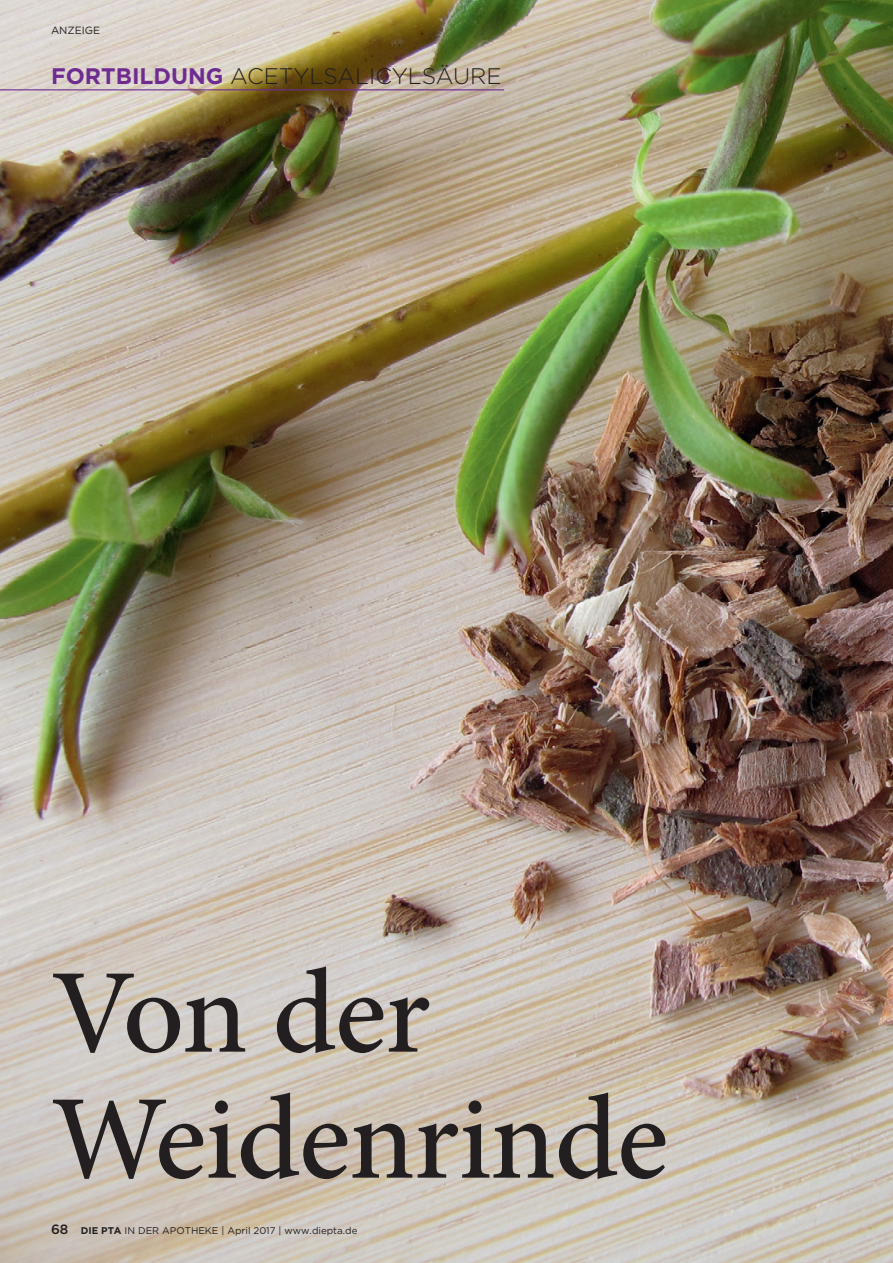
<style>
.page{position:relative;width:893px;height:1263px;background:#fff}
.page>*{position:absolute;margin:0;border:0;box-sizing:border-box;transform-origin:0 0}
.t1{font:500 120px/126px "Minion Pro";letter-spacing:-.01em;color:#231f20}
.t2{font:300 22.5px "Gotham";color:#231f20}
.t3{font:10.5px "Gotham";color:#231f20}
.t4{font:9.75px "Gotham";color:#231f20}
.s1{font-weight:700;color:#6e2c91}
.s2{font-weight:500;font-size:13.5px}
.s3{font-weight:700}
</style>
<div class="page">
<img style="left:0;top:0;width:893px;height:1263px">
<hr style="left:0;top:89px;width:504px;height:1px;background:#6e2c91">
<p class="t3" style="left:51px;top:23px;width:51px">ANZEIGE</p>
<h2 class="t2" style="left:51px;top:62px;width:452px"><span class="s1">FORTBILDUNG</span> ACETYLSALICYLSÄURE</h2>
<h1 class="t1" style="left:51px;top:950px;width:619px">Von der<br>Weidenrinde</h1>
<p class="t4" style="left:51px;top:1224px;width:308px"><span class="s2">68</span> <span class="s3">DIE PTA</span> IN DER APOTHEKE | April 2017 | www.diepta.de</p>
</div>
